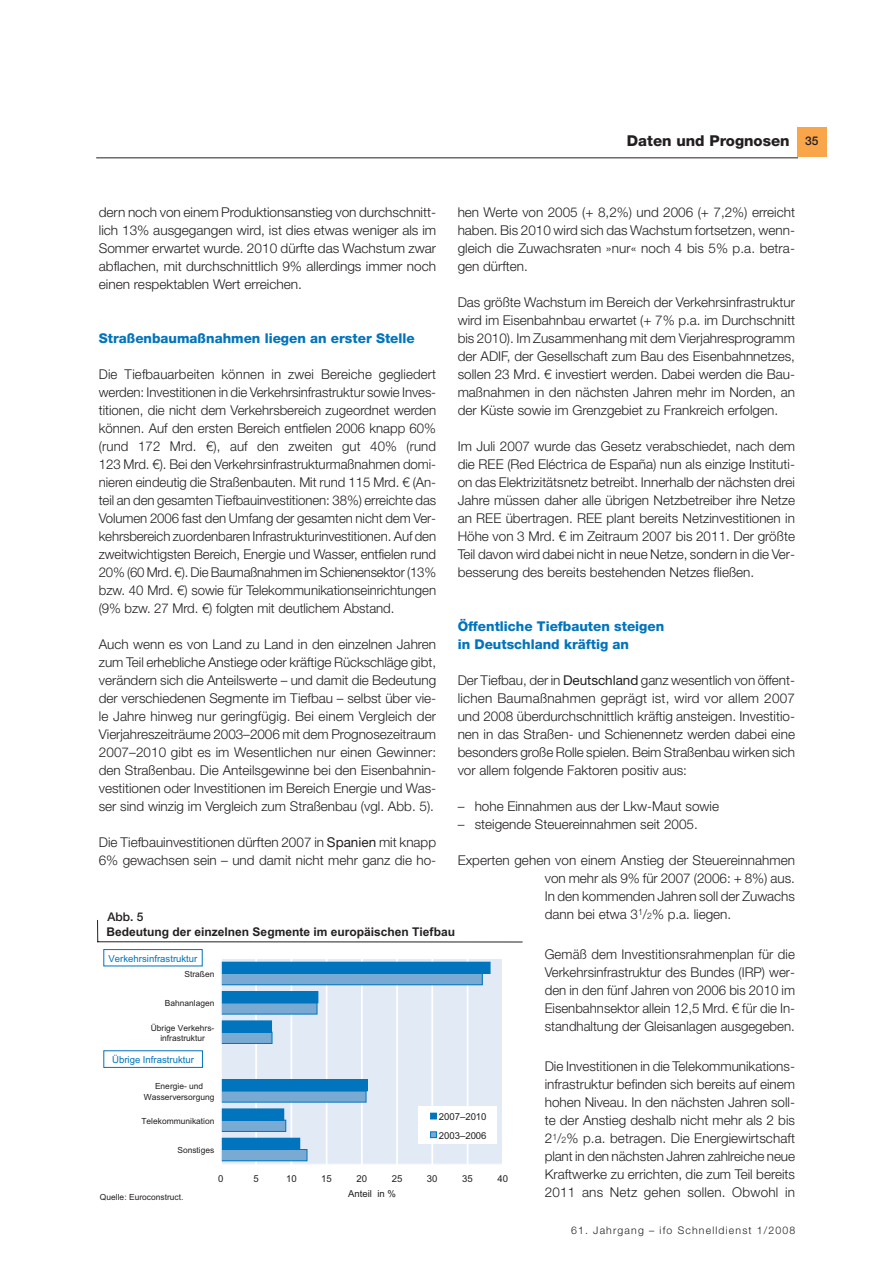
<style>
.page{position:relative;width:893px;height:1263px;background:#fff}
.page>*{position:absolute;margin:0;border:0;box-sizing:border-box;transform-origin:0 0}
.t1{font:800 15px "Helvetica Neue LT Std";color:#231f20}
.t2{font:300 13.5px/18px "Helvetica Neue LT Std";color:#231f20;text-align:justify}
.t3{font:800 13.5px/18px "Helvetica Neue LT Std";color:#0074bc}
.t4{font:700 12px "Arial";color:#231f20}
.t5{font:500 12px "Helvetica Neue LT Std";color:#231f20}
.t6{font:300 10.5px "Helvetica Neue LT Std";letter-spacing:.11em;color:#231f20}
.t7{font:9.6px/18.6px "Arial";color:#231f20}
.t8{font:9.6px "Arial";color:#0074bc}
.t9{font:8.4px/10.4px "Arial";color:#231f20;text-align:center}
.s1{font-weight:400}
.s2{font-size:8.85px}
</style>
<div class="page">
<hr style="left:96px;top:157px;width:702px;height:1px;background:#231f20">
<div style="left:796px;top:128px;width:30px;height:29px;background:#f9a64a"></div>
<div style="left:221px;top:959px;width:282px;height:205px;background:#e2eaf6"></div>
<hr style="left:255px;top:959px;width:2px;height:205px;background:#fff">
<hr style="left:290px;top:959px;width:2px;height:205px;background:#fff">
<hr style="left:326px;top:959px;width:1px;height:205px;background:#fff">
<hr style="left:361px;top:959px;width:2px;height:205px;background:#fff">
<hr style="left:396px;top:959px;width:2px;height:205px;background:#fff">
<hr style="left:431px;top:959px;width:2px;height:205px;background:#fff">
<hr style="left:466px;top:959px;width:2px;height:205px;background:#fff">
<hr style="left:502px;top:959px;width:1px;height:205px;background:#fff">
<div style="left:221px;top:1150px;width:86px;height:11px;background:#79aad4"></div>
<div style="left:221px;top:1149px;width:86px;height:12px;border:1px solid #0074bc"></div>
<div style="left:221px;top:1120px;width:65px;height:11px;background:#79aad4"></div>
<div style="left:221px;top:1120px;width:65px;height:12px;border:1px solid #0074bc"></div>
<div style="left:221px;top:1091px;width:145px;height:11px;background:#79aad4"></div>
<div style="left:221px;top:1091px;width:145px;height:11px;border:1px solid #0074bc"></div>
<div style="left:221px;top:1032px;width:51px;height:11px;background:#79aad4"></div>
<div style="left:221px;top:1032px;width:51px;height:12px;border:1px solid #0074bc"></div>
<div style="left:221px;top:1003px;width:96px;height:11px;background:#79aad4"></div>
<div style="left:221px;top:1003px;width:96px;height:11px;border:1px solid #0074bc"></div>
<div style="left:221px;top:974px;width:261px;height:11px;background:#79aad4"></div>
<div style="left:221px;top:973px;width:261px;height:12px;border:1px solid #0074bc"></div>
<div style="left:221px;top:1138px;width:79px;height:12px;background:#0074bc"></div>
<div style="left:221px;top:1109px;width:63px;height:11px;background:#0074bc"></div>
<div style="left:221px;top:1080px;width:146px;height:11px;background:#0074bc"></div>
<div style="left:221px;top:1079px;width:146px;height:12px;border:1px solid #0074bc"></div>
<div style="left:221px;top:1021px;width:50px;height:11px;background:#0074bc"></div>
<div style="left:221px;top:992px;width:97px;height:11px;background:#0074bc"></div>
<div style="left:221px;top:991px;width:97px;height:12px;border:1px solid #0074bc"></div>
<div style="left:221px;top:962px;width:269px;height:12px;background:#0074bc"></div>
<hr style="left:220px;top:959px;width:2px;height:205px;background:#fff">
<div style="left:418px;top:1106px;width:79px;height:38px;background:#fff"></div>
<svg style="left:430px;top:1113px;width:6px;height:6px"></svg>
<svg style="left:430px;top:1132px;width:6px;height:6px"></svg>
<svg style="left:97px;top:920px;width:1px;height:22px"></svg>
<hr style="left:97px;top:942px;width:425px;height:1px;background:#231f20">
<div style="left:103px;top:949px;width:99px;height:17px;border:1px solid #0074bc"></div>
<div style="left:103px;top:1050px;width:100px;height:18px;border:1px solid #0074bc"></div>
<p class="t1" style="left:627px;top:135px;width:164px">Daten und Prognosen</p>
<p class="t5" style="left:805px;top:136px;width:15px">35</p>
<p class="t2" style="left:457px;top:204px;width:339px">hen Werte von 2005 (+ 8,2%) und 2006 (+ 7,2%) erreicht haben. Bis 2010 wird sich das Wachstum fortsetzen, wenn&shy;gleich die Zuwachsraten »nur« noch 4 bis 5% p.a. betra&shy;gen dürften.</p>
<p class="t2" style="left:457px;top:294px;width:339px">Das größte Wachstum im Bereich der Verkehrsinfrastruktur wird im Eisenbahnbau erwartet (+ 7% p.a. im Durchschnitt bis 2010). Im Zusammenhang mit dem Vierjahresprogramm der ADIF, der Gesellschaft zum Bau des Eisenbahnnetzes, sollen 23 Mrd. € investiert werden. Dabei werden die Bau&shy;maßnahmen in den nächsten Jahren mehr im Norden, an der Küste sowie im Grenzgebiet zu Frankreich erfolgen.</p>
<p class="t2" style="left:457px;top:438px;width:339px">Im Juli 2007 wurde das Gesetz verabschiedet, nach dem die REE (Red Eléctrica de España) nun als einzige Instituti&shy;on das Elektrizitätsnetz betreibt. Innerhalb der nächsten drei Jahre müssen daher alle übrigen Netzbetreiber ihre Netze an REE übertragen. REE plant bereits Netzinvestitionen in Höhe von 3 Mrd. € im Zeitraum 2007 bis 2011. Der größte Teil davon wird dabei nicht in neue Netze, sondern in die Ver&shy;besserung des bereits bestehenden Netzes fließen.</p>
<p class="t3" style="left:457px;top:618px;width:208px">Öffentliche Tiefbauten steigen in Deutschland kräftig an</p>
<p class="t2" style="left:457px;top:672px;width:339px">Der Tiefbau, der in <span class="s1">Deutschland</span> ganz wesentlich von öffent&shy;lichen Baumaßnahmen geprägt ist, wird vor allem 2007 und 2008 überdurchschnittlich kräftig ansteigen. Investitio&shy;nen in das Straßen- und Schienennetz werden dabei eine besonders große Rolle spielen. Beim Straßenbau wirken sich vor allem folgende Faktoren positiv aus:</p>
<p class="t2" style="left:457px;top:798px;width:263px">– hohe Einnahmen aus der Lkw-Maut sowie</p>
<p class="t2" style="left:457px;top:816px;width:241px">– steigende Steuereinnahmen seit 2005.</p>
<p class="t2" style="left:544px;top:852px;width:252px;text-indent:-87px">Experten gehen von einem Anstieg der Steuereinnahmen von mehr als 9% für 2007 (2006: + 8%) aus.<br>In den kommenden Jahren soll der Zuwachs dann bei etwa 3<sup>1</sup>/<span class="s2">2</span>% p.a. liegen.</p>
<p class="t2" style="left:544px;top:946px;width:252px">Gemäß dem Investitionsrahmenplan für die Verkehrsinfrastruktur des Bundes (IRP) wer&shy;den in den fünf Jahren von 2006 bis 2010 im Eisenbahnsektor allein 12,5 Mrd. € für die In&shy;standhaltung der Gleisanlagen ausgegeben.</p>
<p class="t2" style="left:544px;top:1059px;width:252px">Die Investitionen in die Telekommunikations&shy;infrastruktur befinden sich bereits auf einem hohen Niveau. In den nächsten Jahren soll&shy;te der Anstieg deshalb nicht mehr als 2 bis 2<sup>1</sup>/<span class="s2">2</span>% p.a. betragen. Die Energiewirtschaft plant in den nächsten Jahren zahlreiche neue Kraftwerke zu errichten, die zum Teil bereits 2011 ans Netz gehen sollen. Obwohl in</p>
<p class="t6" style="left:571px;top:1227px;width:226px">61. Jahrgang – ifo Schnelldienst 1/2008</p>
<p class="t2" style="left:99px;top:204px;width:339px">dern noch von einem Produktionsanstieg von durchschnitt&shy;lich 13% ausgegangen wird, ist dies etwas weniger als im Sommer erwartet wurde. 2010 dürfte das Wachstum zwar abflachen, mit durchschnittlich 9% allerdings immer noch einen respektablen Wert erreichen.</p>
<p class="t3" style="left:99px;top:330px;width:317px">Straßenbaumaßnahmen liegen an erster Stelle</p>
<p class="t2" style="left:99px;top:366px;width:339px">Die Tiefbauarbeiten können in zwei Bereiche gegliedert werden: Investitionen in die Verkehrsinfrastruktur sowie Inves&shy;titionen, die nicht dem Verkehrsbereich zugeordnet werden können. Auf den ersten Bereich entfielen 2006 knapp 60% (rund 172 Mrd. €), auf den zweiten gut 40% (rund 123 Mrd. €). Bei den Verkehrsinfrastrukturmaßnahmen domi&shy;nieren eindeutig die Straßenbauten. Mit rund 115 Mrd. € (An&shy;teil an den gesamten Tiefbauinvestitionen: 38%) erreichte das Volumen 2006 fast den Umfang der gesamten nicht dem Ver&shy;kehrsbereich zuordenbaren Infrastrukturinvestitionen. Auf den zweitwichtigsten Bereich, Energie und Wasser, entfielen rund 20% (60 Mrd. €). Die Baumaßnahmen im Schienensektor (13% bzw. 40 Mrd. €) sowie für Telekommunikationseinrichtungen (9% bzw. 27 Mrd. €) folgten mit deutlichem Abstand.</p>
<p class="t2" style="left:99px;top:636px;width:339px">Auch wenn es von Land zu Land in den einzelnen Jahren zum Teil erhebliche Anstiege oder kräftige Rückschläge gibt, verändern sich die Anteilswerte – und damit die Bedeutung der verschiedenen Segmente im Tiefbau – selbst über vie&shy;le Jahre hinweg nur geringfügig. Bei einem Vergleich der Vierjahreszeiträume 2003–2006 mit dem Prognosezeitraum 2007–2010 gibt es im Wesentlichen nur einen Gewinner: den Straßenbau. Die Anteilsgewinne bei den Eisenbahnin&shy;vestitionen oder Investitionen im Bereich Energie und Was&shy;ser sind winzig im Vergleich zum Straßenbau (vgl. Abb. 5).</p>
<p class="t2" style="left:99px;top:834px;width:339px">Die Tiefbauinvestitionen dürften 2007 in <span class="s1">Spanien</span> mit knapp<br>6% gewachsen sein – und damit nicht mehr ganz die ho-</p>
<p class="t5" style="left:108px;top:913px;width:38px">Abb. 5</p>
<p class="t4" style="left:106px;top:927px;width:350px">Bedeutung der einzelnen Segmente im europäischen Tiefbau</p>
<p class="t8" style="left:108px;top:955px;width:90px">Verkehrsinfrastruktur</p>
<p class="t9" style="left:184px;top:970px;width:31px">Straßen</p>
<p class="t9" style="left:165px;top:999px;width:51px">Bahnanlagen</p>
<p class="t9" style="left:151px;top:1023px;width:65px">Übrige Verkehrs&shy;infrastruktur</p>
<p class="t8" style="left:112px;top:1056px;width:83px">Übrige Infrastruktur</p>
<p class="t9" style="left:144px;top:1082px;width:72px">Energie- und<br>Wasserversorgung</p>
<p class="t7" style="left:438px;top:1109px;width:49px">2007–2010<br>2003–2006</p>
<p class="t9" style="left:141px;top:1117px;width:74px">Telekommunikation</p>
<p class="t9" style="left:177px;top:1146px;width:39px">Sonstiges</p>
<p class="t7" style="left:218px;top:1170px;width:7px">0</p>
<p class="t7" style="left:253px;top:1170px;width:7px">5</p>
<p class="t7" style="left:286px;top:1170px;width:12px">10</p>
<p class="t7" style="left:321px;top:1170px;width:12px">15</p>
<p class="t7" style="left:356px;top:1170px;width:12px">20</p>
<p class="t7" style="left:392px;top:1170px;width:12px">25</p>
<p class="t7" style="left:427px;top:1170px;width:12px">30</p>
<p class="t7" style="left:462px;top:1170px;width:12px">35</p>
<p class="t7" style="left:497px;top:1170px;width:12px">40</p>
<p class="t7" style="left:348px;top:1185px;width:49px">Anteil in %</p>
<p class="t9" style="left:100px;top:1193px;width:85px">Quelle: Euroconstruct.</p>
</div>
